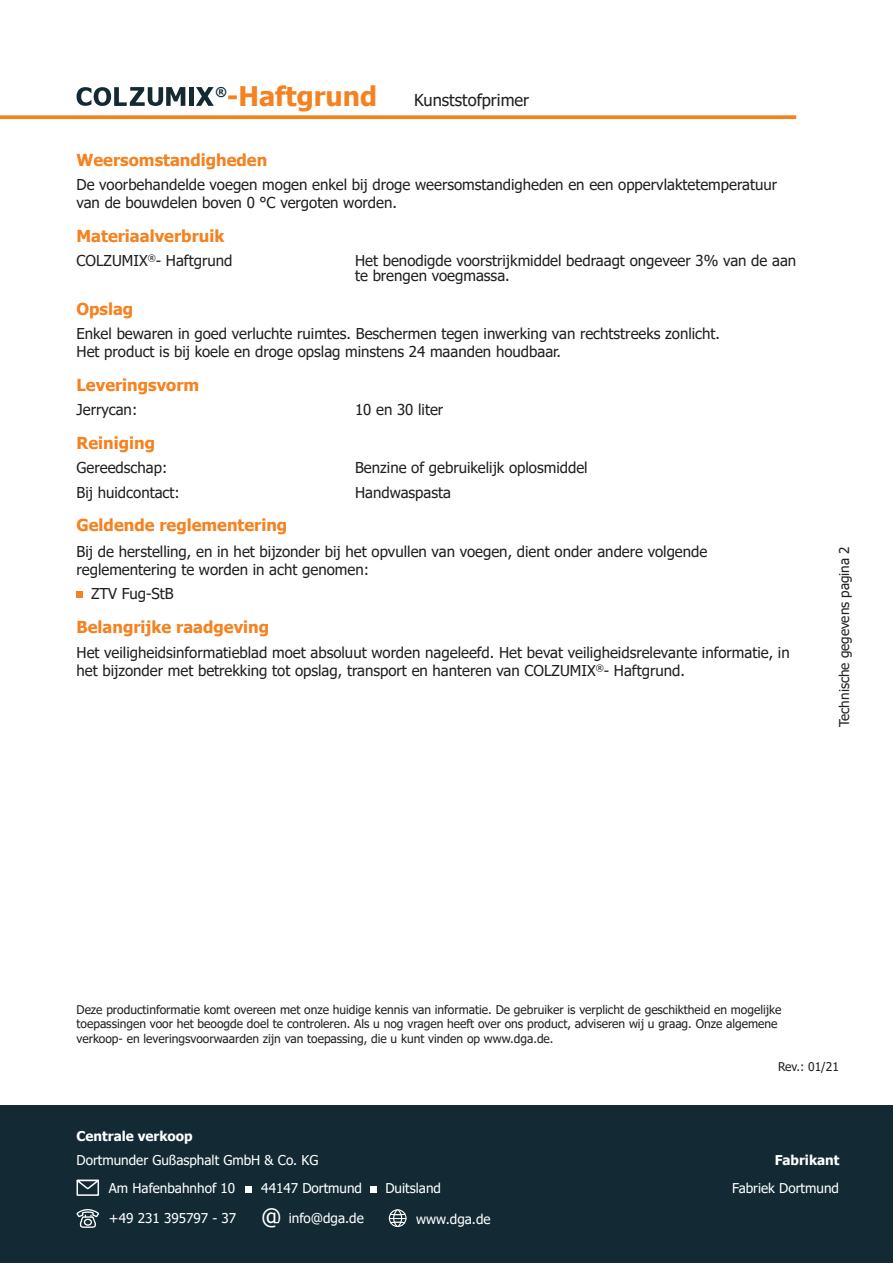
<style>
.page{position:relative;width:893px;height:1263px;background:#fff}
.page>*{position:absolute;margin:0;border:0;box-sizing:border-box;transform-origin:0 0}
.t1{font:700 27px "Tahoma";color:#f58220}
.t2{font:700 16.5px "Tahoma";color:#f58220}
.t3{font:16.5px "Tahoma";color:#231f20}
.t4{font:15px/18px "Tahoma";color:#231f20}
.t5{font:13.5px/28.2px "Tahoma";color:#fff}
.t6{font:13.5px "Tahoma";color:#231f20}
.t7{font:700 13.5px "Tahoma";color:#fff}
.t8{font:700 12.3px "Tahoma";color:#132a35}
.t9{font:12px/14.4px "Tahoma";color:#231f20}
.s1{font-size:22.5px}
</style>
<div class="page">
<svg style="left:0;top:115px;width:796px;height:4px;background:#f58b31"></svg>
<svg style="left:77px;top:592px;width:6px;height:6px"></svg>
<svg style="left:77px;top:87px;width:108px;height:19px"></svg>
<hr style="left:189px;top:87px;width:4px;height:19px;background:#132a35">
<svg style="left:196px;top:87px;width:18px;height:19px"></svg>
<div style="left:0;top:1106px;width:893px;height:157px;background:#132a35"></div>
<svg style="left:77px;top:1180px;width:22px;height:16px"></svg>
<div style="left:245px;top:1186px;width:6px;height:7px;background:#fff"></div>
<svg style="left:77px;top:1209px;width:22px;height:19px"></svg>
<div style="left:371px;top:1186px;width:6px;height:7px;background:#fff"></div>
<div style="left:389px;top:1209px;width:17px;height:18px;border:1px solid #fff;border-radius:50%"></div>
<div style="left:393px;top:1209px;width:9px;height:18px;border:1px solid #fff;border-radius:50%"></div>
<svg style="left:389px;top:1212px;width:17px;height:12px"></svg>
<h1 class="t1" style="left:227px;top:77px;width:152px">-Haftgrund</h1>
<p class="t8" style="left:215px;top:84px;width:13px">®</p>
<p class="t3" style="left:414px;top:89px;width:116px">Kunststofprimer</p>
<p class="t2" style="left:77px;top:148px;width:192px">Weersomstandigheden</p>
<p class="t4" style="left:77px;top:176px;width:702px">De voorbehandelde voegen mogen enkel bij droge weersomstandigheden en een oppervlaktetemperatuur van de bouwdelen boven 0 °C vergoten worden.</p>
<p class="t2" style="left:77px;top:224px;width:149px">Materiaalverbruik</p>
<p class="t4" style="left:77px;top:252px;width:157px">COLZUMIX<sup>®</sup>- Haftgrund</p>
<p class="t4" style="left:355px;top:254px;width:443px;line-height:15px">Het benodigde voorstrijkmiddel bedraagt ongeveer 3% van de aan te brengen voegmassa.</p>
<p class="t2" style="left:77px;top:297px;width:58px">Opslag</p>
<p class="t4" style="left:77px;top:326px;width:645px">Enkel bewaren in goed verluchte ruimtes. Beschermen tegen inwerking van rechtstreeks zonlicht.<br>Het product is bij koele en droge opslag minstens 24 maanden houdbaar.</p>
<p class="t2" style="left:77px;top:373px;width:124px">Leveringsvorm</p>
<p class="t4" style="left:77px;top:402px;width:62px">Jerrycan:</p>
<p class="t4" style="left:355px;top:402px;width:90px">10 en 30 liter</p>
<p class="t2" style="left:77px;top:432px;width:80px">Reiniging</p>
<p class="t4" style="left:77px;top:460px;width:92px">Gereedschap:</p>
<p class="t4" style="left:355px;top:460px;width:234px">Benzine of gebruikelijk oplosmiddel</p>
<p class="t4" style="left:77px;top:484px;width:105px">Bij huidcontact:</p>
<p class="t4" style="left:355px;top:484px;width:97px">Handwaspasta</p>
<p class="t2" style="left:77px;top:514px;width:212px">Geldende reglementering</p>
<p class="t4" style="left:77px;top:543px;width:632px">Bij de herstelling, en in het bijzonder bij het opvullen van voegen, dient onder andere volgende reglementering te worden in acht genomen:</p>
<p class="t4" style="left:91px;top:585px;width:84px">ZTV Fug-StB</p>
<p class="t2" style="left:77px;top:615px;width:194px">Belangrijke raadgeving</p>
<p class="t4" style="left:77px;top:645px;width:715px">Het veiligheidsinformatieblad moet absoluut worden nageleefd. Het bevat veiligheidsrelevante informatie, in het bijzonder met betrekking tot opslag, transport en hanteren van COLZUMIX<sup>®</sup>- Haftgrund.</p>
<p class="t6" style="left:835px;top:727px;width:183px;rotate:-90deg">Technische gegevens pagina 2</p>
<p class="t9" style="left:77px;top:1003px;width:706px">Deze productinformatie komt overeen met onze huidige kennis van informatie. De gebruiker is verplicht de geschiktheid en mogelijke toepassingen voor het beoogde doel te controleren. Als u nog vragen heeft over ons product, adviseren wij u graag. Onze algemene verkoop- en leveringsvoorwaarden zijn van toepassing, die u kunt vinden op www.dga.de.</p>
<p class="t9" style="left:778px;top:1059px;width:62px">Rev.: 01/21</p>
<p class="t7" style="left:77px;top:1127px;width:118px">Centrale verkoop</p>
<p class="t5" style="left:109px;top:1146px;width:211px;text-indent:-32px">Dortmunder Gußasphalt GmbH &amp; Co. KG<br>Am Hafenbahnhof 10</p>
<p class="t5" style="left:261px;top:1175px;width:102px">44147 Dortmund</p>
<p class="t5" style="left:109px;top:1205px;width:256px">+49 231 395797 - 37 <span class="s1">@</span> info@dga.de</p>
<p class="t5" style="left:416px;top:1205px;width:76px">www.dga.de</p>
<p class="t5" style="left:385px;top:1175px;width:57px">Duitsland</p>
<p class="t7" style="left:775px;top:1150px;width:66px">Fabrikant</p>
<p class="t5" style="left:732px;top:1175px;width:108px">Fabriek Dortmund</p>
</div>
